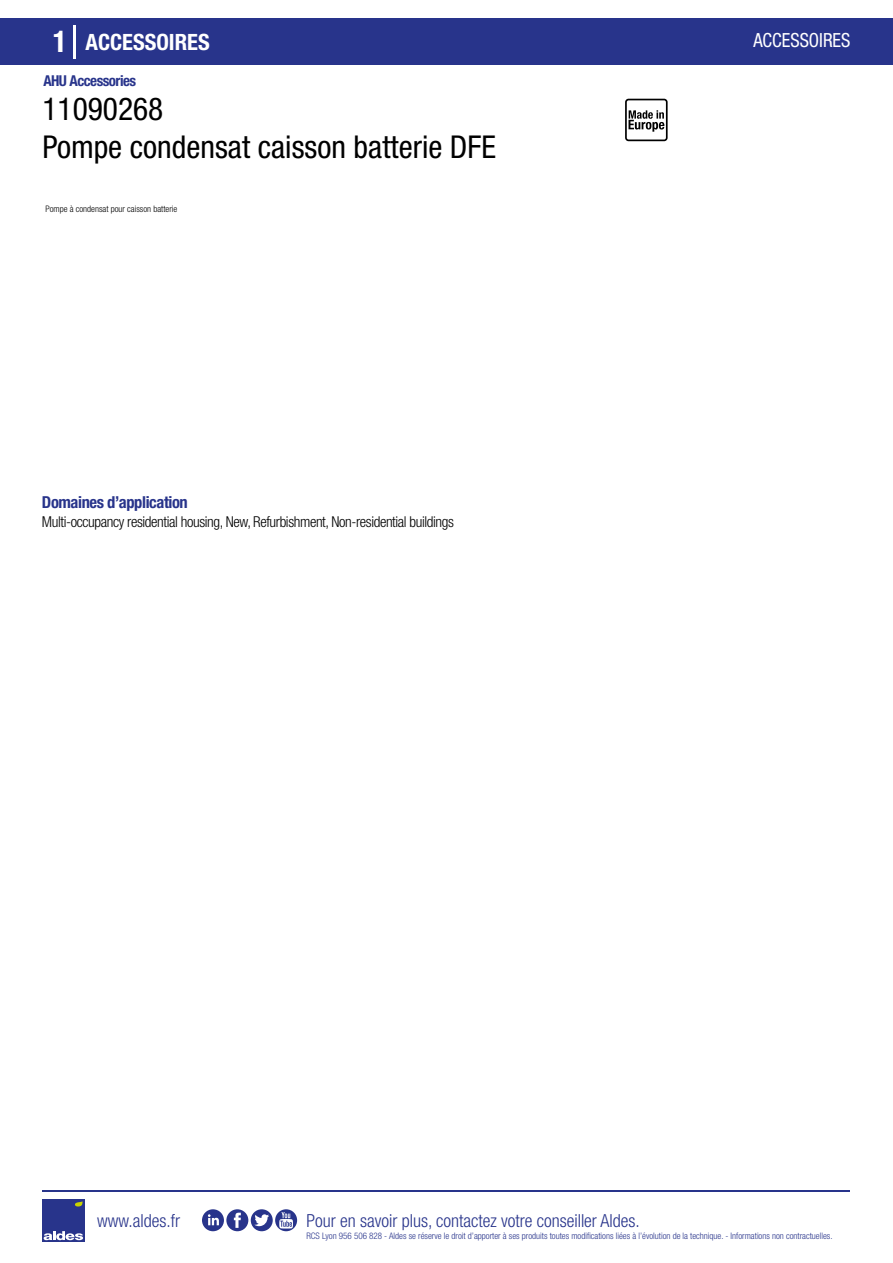
<style>
.page{position:relative;width:893px;height:1263px;background:#fff}
.page>*{position:absolute;margin:0;border:0;box-sizing:border-box;transform-origin:0 0}
.t1{font:condensed 31.5px/37.8px "Helvetica Neue LT Std";color:#000}
.t2{font:700 condensed 22.5px "Helvetica Neue LT Std";color:#fff}
.t3{font:condensed 19.5px "Helvetica Neue LT Std";color:#fff;scale:.95 1}
.t4{font:300 condensed 18px "Helvetica Neue";color:#28348b}
.t5{font:700 condensed 16.5px "Helvetica Neue LT Std";letter-spacing:-.025em;color:#28348b}
.t6{font:300 condensed 15px "Helvetica Neue LT Std";letter-spacing:-.025em;color:#000}
.t7{font:700 condensed 15px "Helvetica Neue LT Std";letter-spacing:-.035em;color:#28348b}
.t8{font:300 condensed 9px "Helvetica Neue";color:#28348b}
.t9{font:300 condensed 9px "Helvetica Neue";color:#000}
.s1{font-size:30px}
</style>
<div class="page">
<div style="left:1px;top:18px;width:892px;height:46px;background:#28348b"></div>
<svg style="left:625px;top:99px;width:43px;height:42px"></svg>
<hr style="left:74px;top:25px;width:2px;height:33px;background:#fff">
<div style="left:42px;top:1199px;width:42px;height:43px;background:#28348b"></div>
<svg style="left:44px;top:1231px;width:39px;height:9px"></svg>
<svg style="left:75px;top:1201px;width:8px;height:5px"></svg>
<hr style="left:42px;top:1190px;width:808px;height:1px;background:#28348b">
<svg style="left:202px;top:1209px;width:95px;height:22px"></svg>
<h2 class="t2" style="left:53px;top:28px;width:158px"><span class="s1">1</span> ACCESSOIRES</h2>
<h3 class="t3" style="left:753px;top:29px;width:104px">ACCESSOIRES</h3>
<h3 class="t7" style="left:43px;top:71px;width:94px">AHU Accessories</h3>
<h1 class="t1" style="left:42px;top:90px;width:455px">11090268<br>Pompe condensat caisson batterie DFE</h1>
<p class="t9" style="left:45px;top:204px;width:133px">Pompe à condensat pour caisson batterie</p>
<h3 class="t5" style="left:42px;top:492px;width:147px">Domaines d’application</h3>
<h3 class="t6" style="left:42px;top:513px;width:413px">Multi-occupancy residential housing, New, Refurbishment, Non-residential buildings</h3>
<h3 class="t4" style="left:97px;top:1211px;width:84px">www.aldes.fr</h3>
<h3 class="t4" style="left:306px;top:1211px;width:335px">Pour en savoir plus, contactez votre conseiller Aldes.</h3>
<p class="t8" style="left:306px;top:1230px;width:528px">RCS Lyon 956 506 828 - Aldes se réserve le droit d’apporter à ses produits toutes modifications liées à l’évolution de la technique. - Informations non contractuelles.</p>
</div>
